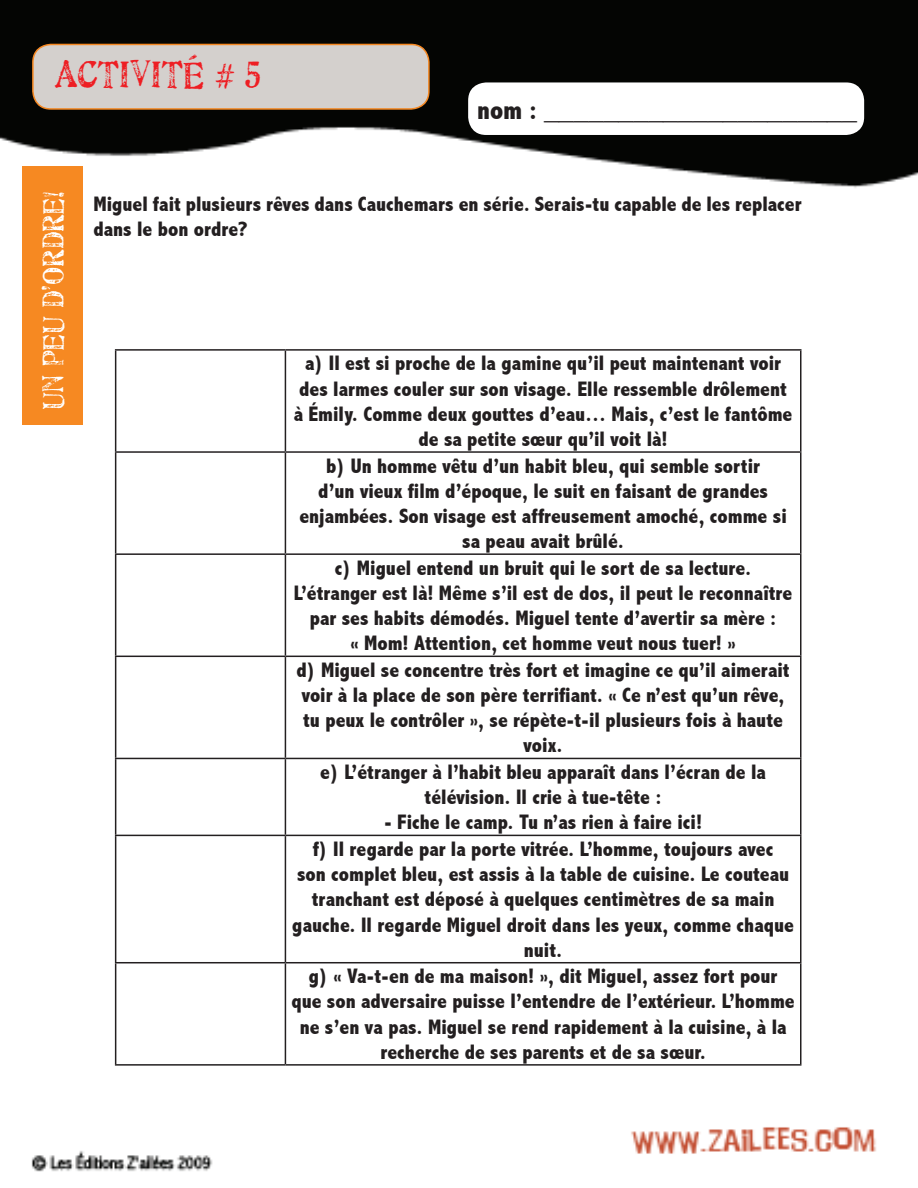
<style>
.page{position:relative;width:918px;height:1188px;background:#fff}
.page>*{position:absolute;margin:0;border:0;box-sizing:border-box;transform-origin:0 0}
.t1{font:500 37.5px "Artistamp";color:#ee1e23}
.t2{font:500 30px "Artistamp";color:#fff}
.t3{font:800 condensed 27px "Abadi";color:#231f20}
.t4{font:800 condensed 21px/25.5px "Abadi";color:#231f20;text-align:center}
</style>
<div class="page">
<img style="left:1px;top:0;width:917px;height:1172px">
<div style="left:33px;top:44px;width:396px;height:65px;background:#d4d0cd;border-radius:18px"></div>
<div style="left:32px;top:44px;width:398px;height:66px;border:2px solid #f58822;border-radius:18px"></div>
<div style="left:468px;top:82px;width:396px;height:53px;background:#fff;border-radius:18px"></div>
<div style="left:22px;top:166px;width:61px;height:258px;background:#f68922"></div>
<hr style="left:115px;top:349px;width:170px;height:2px;background:#231f20">
<hr style="left:115px;top:351px;width:1px;height:100px;background:#231f20">
<hr style="left:285px;top:349px;width:517px;height:2px;background:#231f20">
<hr style="left:285px;top:351px;width:1px;height:100px;background:#231f20">
<hr style="left:800px;top:351px;width:2px;height:100px;background:#231f20">
<hr style="left:115px;top:451px;width:170px;height:2px;background:#231f20">
<hr style="left:115px;top:453px;width:1px;height:100px;background:#231f20">
<hr style="left:285px;top:451px;width:517px;height:2px;background:#231f20">
<hr style="left:285px;top:453px;width:1px;height:100px;background:#231f20">
<hr style="left:800px;top:453px;width:2px;height:100px;background:#231f20">
<hr style="left:115px;top:553px;width:170px;height:2px;background:#231f20">
<hr style="left:115px;top:555px;width:1px;height:101px;background:#231f20">
<hr style="left:285px;top:553px;width:517px;height:2px;background:#231f20">
<hr style="left:285px;top:555px;width:1px;height:101px;background:#231f20">
<hr style="left:800px;top:555px;width:2px;height:101px;background:#231f20">
<hr style="left:115px;top:656px;width:170px;height:1px;background:#231f20">
<hr style="left:115px;top:657px;width:1px;height:101px;background:#231f20">
<hr style="left:285px;top:656px;width:517px;height:1px;background:#231f20">
<hr style="left:285px;top:657px;width:1px;height:101px;background:#231f20">
<hr style="left:800px;top:657px;width:2px;height:101px;background:#231f20">
<hr style="left:115px;top:758px;width:170px;height:1px;background:#231f20">
<hr style="left:115px;top:759px;width:1px;height:76px;background:#231f20">
<hr style="left:285px;top:758px;width:517px;height:1px;background:#231f20">
<hr style="left:285px;top:759px;width:1px;height:76px;background:#231f20">
<hr style="left:800px;top:759px;width:2px;height:76px;background:#231f20">
<hr style="left:115px;top:835px;width:170px;height:1px;background:#231f20">
<hr style="left:115px;top:836px;width:1px;height:126px;background:#231f20">
<hr style="left:285px;top:835px;width:517px;height:1px;background:#231f20">
<hr style="left:285px;top:836px;width:1px;height:126px;background:#231f20">
<hr style="left:800px;top:836px;width:2px;height:126px;background:#231f20">
<hr style="left:115px;top:962px;width:170px;height:1px;background:#231f20">
<hr style="left:115px;top:963px;width:1px;height:101px;background:#231f20">
<hr style="left:285px;top:962px;width:517px;height:1px;background:#231f20">
<hr style="left:285px;top:963px;width:1px;height:101px;background:#231f20">
<hr style="left:800px;top:963px;width:2px;height:101px;background:#231f20">
<hr style="left:115px;top:1064px;width:170px;height:2px;background:#231f20">
<hr style="left:285px;top:1064px;width:517px;height:2px;background:#231f20">
<h1 class="t1" style="left:55px;top:54px;width:208px">ACTIVITÉ # 5</h1>
<p class="t3" style="left:477px;top:94px;width:381px">nom : _____________________</p>
<h2 class="t2" style="left:37px;top:410px;width:220px;rotate:-90deg">un peu d’ordre!</h2>
<p class="t4" style="left:94px;top:191px;width:710px;text-align:left">Miguel fait plusieurs rêves dans Cauchemars en série. Serais-tu capable de les replacer dans le bon ordre?</p>
<p class="t4" style="left:294px;top:351px;width:500px">a) Il est si proche de la gamine qu’il peut maintenant voir des larmes couler sur son visage. Elle ressemble drôlement à Émily. Comme deux gouttes d’eau… Mais, c’est le fantôme de sa petite sœur qu’il voit là!<br>b) Un homme vêtu d’un habit bleu, qui semble sortir<br>d’un vieux film d’époque, le suit en faisant de grandes enjambées. Son visage est affreusement amoché, comme si sa peau avait brûlé.<br>c) Miguel entend un bruit qui le sort de sa lecture.<br>L’étranger est là! Même s’il est de dos, il peut le reconnaître par ses habits démodés. Miguel tente d’avertir sa mère :<br>« Mom! Attention, cet homme veut nous tuer! »<br>d) Miguel se concentre très fort et imagine ce qu’il aimerait voir à la place de son père terrifiant. « Ce n’est qu’un rêve, tu peux le contrôler », se répète-t-il plusieurs fois à haute voix.<br>e) L’étranger à l’habit bleu apparaît dans l’écran de la télévision. Il crie à tue-tête :</p>
<p class="t4" style="left:291px;top:810px;width:505px">- Fiche le camp. Tu n’as rien à faire ici!<br>f) Il regarde par la porte vitrée. L’homme, toujours avec<br>son complet bleu, est assis à la table de cuisine. Le couteau tranchant est déposé à quelques centimètres de sa main gauche. Il regarde Miguel droit dans les yeux, comme chaque nuit.<br>g) « Va-t-en de ma maison! », dit Miguel, assez fort pour que son adversaire puisse l’entendre de l’extérieur. L’homme ne s’en va pas. Miguel se rend rapidement à la cuisine, à la recherche de ses parents et de sa sœur.</p>
</div>
